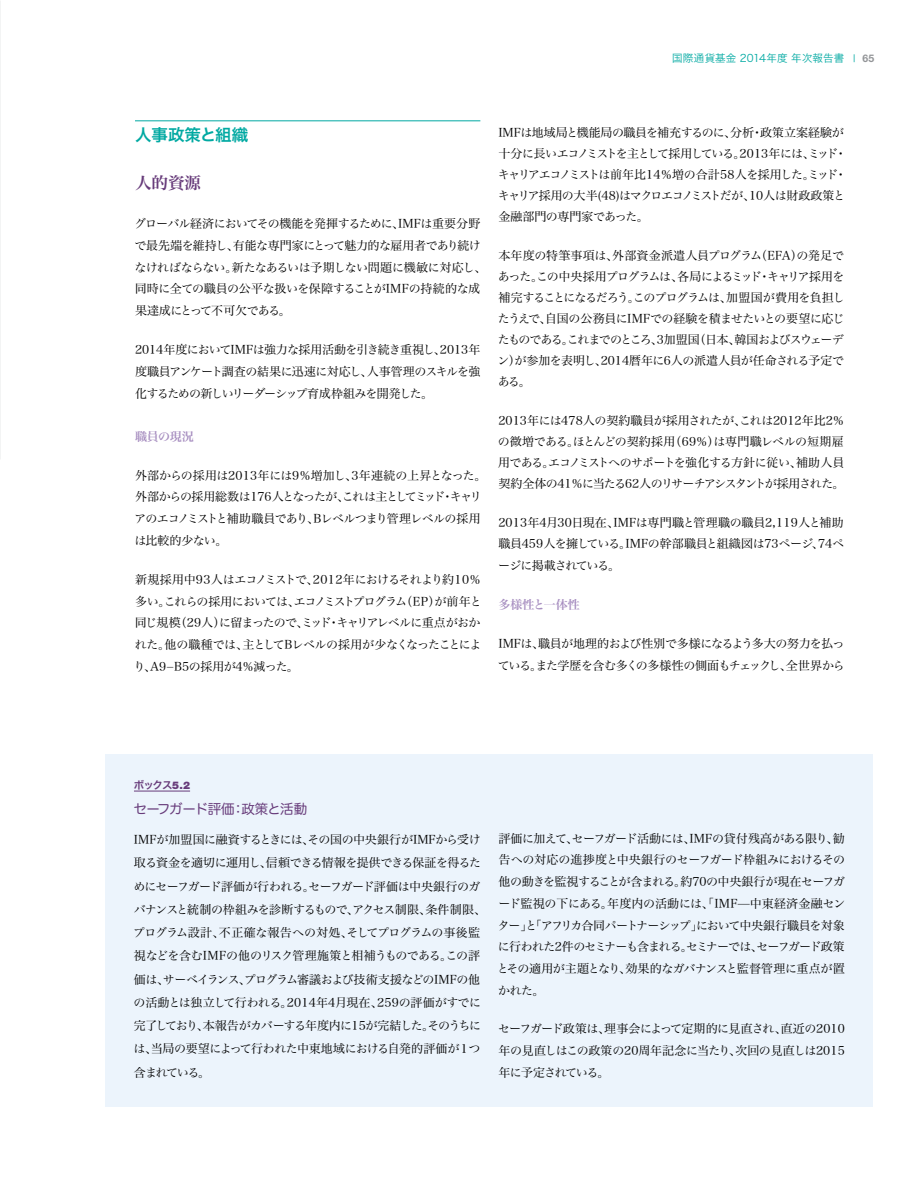
<style>
.page{position:relative;width:918px;height:1188px;background:#fff}
.page>*{position:absolute;margin:0;border:0;box-sizing:border-box;transform-origin:0 0}
.t1{font:16.5px "Hira Kaku Pro W6";color:#00a9a2}
.t2{font:16.5px "Hira Min Pro W6";color:#673b7a}
.t3{font:13.5px "Hira Maru Pro N W4";letter-spacing:-.045em;color:#673b7a}
.t4{font:12px/21.8px "Hira Min Pro W3";letter-spacing:-.04em;color:#000;text-align:justify}
.t5{font:12px "Hira Min Pro W6";letter-spacing:-.01em;color:#a78ec0}
.t6{font:10.5px "Hira Kaku Pro W3";letter-spacing:.01em;color:#00a9a2}
.t7{font:10.5px "Hira Kaku Pro N W6";color:#673b7a}
.s1{font-family:"Helvetica Neue"}
.s2{font-family:"Helvetica Neue";font-weight:700;color:#939598}
.s3{font-family:"Helvetica Neue";font-weight:900}
</style>
<div class="page">
<hr style="left:135px;top:120px;width:345px;height:1px;background:#00a9a2">
<img style="left:0;top:0;width:1px;height:460px">
<div style="left:105px;top:755px;width:768px;height:352px;background:#ecf4fc"></div>
<hr style="left:134px;top:791px;width:56px;height:1px;background:#673b7a">
<p class="t6" style="left:672px;top:49px;width:203px">国際通貨基金 2014年度 年次報告書 <span class="s1">|</span> <span class="s2">65</span></p>
<h1 class="t1" style="left:135px;top:120px;width:115px">人事政策と組織</h1>
<h1 class="t2" style="left:135px;top:168px;width:67px">人的資源</h1>
<p class="t4" style="left:134px;top:212px;width:354px;text-align:left">グローバル経済においてその機能を発揮するために、IMFは重要分野で最先端を維持し、有能な専門家にとって魅力的な雇用者であり続けなければならない。新たなあるいは予期しない問題に機敏に対応し、同時に全ての職員の公平な扱いを保障することがIMFの持続的な成果達成にとって不可欠である。</p>
<p class="t4" style="left:135px;top:338px;width:347px">2014年度においてIMFは強力な採用活動を引き続き重視し、2013年度職員アンケート調査の結果に迅速に対応し、人事管理のスキルを強化するための新しいリーダーシップ育成枠組みを開発した。</p>
<p class="t5" style="left:135px;top:425px;width:60px">職員の現況</p>
<p class="t4" style="left:134px;top:463px;width:354px;text-align:left">外部からの採用は2013年には9％増加し、3年連続の上昇となった。外部からの採用総数は176人となったが、これは主としてミッド・キャリアのエコノミストと補助職員であり、Bレベルつまり管理レベルの採用は比較的少ない。</p>
<p class="t4" style="left:134px;top:567px;width:350px">新規採用中93人はエコノミストで、2012年におけるそれより約10％多い。これらの採用においては、エコノミストプログラム（EP）が前年と同じ規模（29人）に留まったので、ミッド・キャリアレベルに重点がおかれた。他の職種では、主としてBレベルの採用が少なくなったことにより、A9−B5の採用が4％減った。</p>
<p class="t4" style="left:498px;top:121px;width:351px;line-height:21px;text-align:left">IMFは地域局と機能局の職員を補充するのに、分析・政策立案経験が十分に長いエコノミストを主として採用している。2013年には、ミッド・キャリアエコノミストは前年比14％増の合計58人を採用した。ミッド・キャリア採用の大半(48)はマクロエコノミストだが、10人は財政政策と金融部門の専門家であった。</p>
<p class="t4" style="left:497px;top:243px;width:349px;line-height:21.1px">本年度の特筆事項は、外部資金派遣人員プログラム（EFA）の発足であった。この中央採用プログラムは、各局によるミッド・キャリア採用を補完することになるだろう。このプログラムは、加盟国が費用を負担したうえで、自国の公務員にIMFでの経験を積ませたいとの要望に応じたものである。これまでのところ、3加盟国（日本、韓国およびスウェーデン）が参加を表明し、2014暦年に6人の派遣人員が任命される予定である。</p>
<p class="t4" style="left:498px;top:409px;width:348px;line-height:21px">2013年には478人の契約職員が採用されたが、これは2012年比2％の微増である。ほとんどの契約採用（69％）は専門職レベルの短期雇用である。エコノミストへのサポートを強化する方針に従い、補助人員契約全体の41％に当たる62人のリサーチアシスタントが採用された。</p>
<p class="t4" style="left:498px;top:510px;width:347px">2013年4月30日現在、IMFは専門職と管理職の職員2,119人と補助職員459人を擁している。IMFの幹部職員と組織図は73ページ、74ページに掲載されている。</p>
<p class="t5" style="left:498px;top:594px;width:83px">多様性と一体性</p>
<p class="t4" style="left:498px;top:632px;width:349px">IMFは、職員が地理的および性別で多様になるよう多大の努力を払っている。また学歴を含む多くの多様性の側面もチェックし、全世界から</p>
<p class="t7" style="left:134px;top:775px;width:58px">ボックス<span class="s3">5.2</span></p>
<p class="t3" style="left:134px;top:797px;width:175px">セーフガード評価：政策と活動</p>
<p class="t4" style="left:133px;top:827px;width:355px;line-height:23.2px;text-align:left">IMFが加盟国に融資するときには、その国の中央銀行がIMFから受け取る資金を適切に運用し、信頼できる情報を提供できる保証を得るためにセーフガード評価が行われる。セーフガード評価は中央銀行のガバナンスと統制の枠組みを診断するもので、アクセス制限、条件制限、プログラム設計、不正確な報告への対処、そしてプログラムの事後監視などを含むIMFの他のリスク管理施策と相補うものである。この評価は、サーベイランス、プログラム審議および技術支援などのIMFの他の活動とは独立して行われる。2014年4月現在、259の評価がすでに完了しており、本報告がカバーする年度内に15が完結した。そのうちには、当局の要望によって行われた中東地域における自発的評価が１つ含まれている。</p>
<p class="t4" style="left:497px;top:826px;width:350px">評価に加えて、セーフガード活動には、IMFの貸付残高がある限り、勧告への対応の進捗度と中央銀行のセーフガード枠組みにおけるその他の動きを監視することが含まれる。約70の中央銀行が現在セーフガード監視の下にある。年度内の活動には、「IMF—中東経済金融センター」と「アフリカ合同パートナーシップ」において中央銀行職員を対象に行われた2件のセミナーも含まれる。セミナーでは、セーフガード政策とその適用が主題となり、効果的なガバナンスと監督管理に重点が置かれた。</p>
<p class="t4" style="left:498px;top:1017px;width:348px">セーフガード政策は、理事会によって定期的に見直され、直近の2010年の見直しはこの政策の20周年記念に当たり、次回の見直しは2015年に予定されている。</p>
</div>
